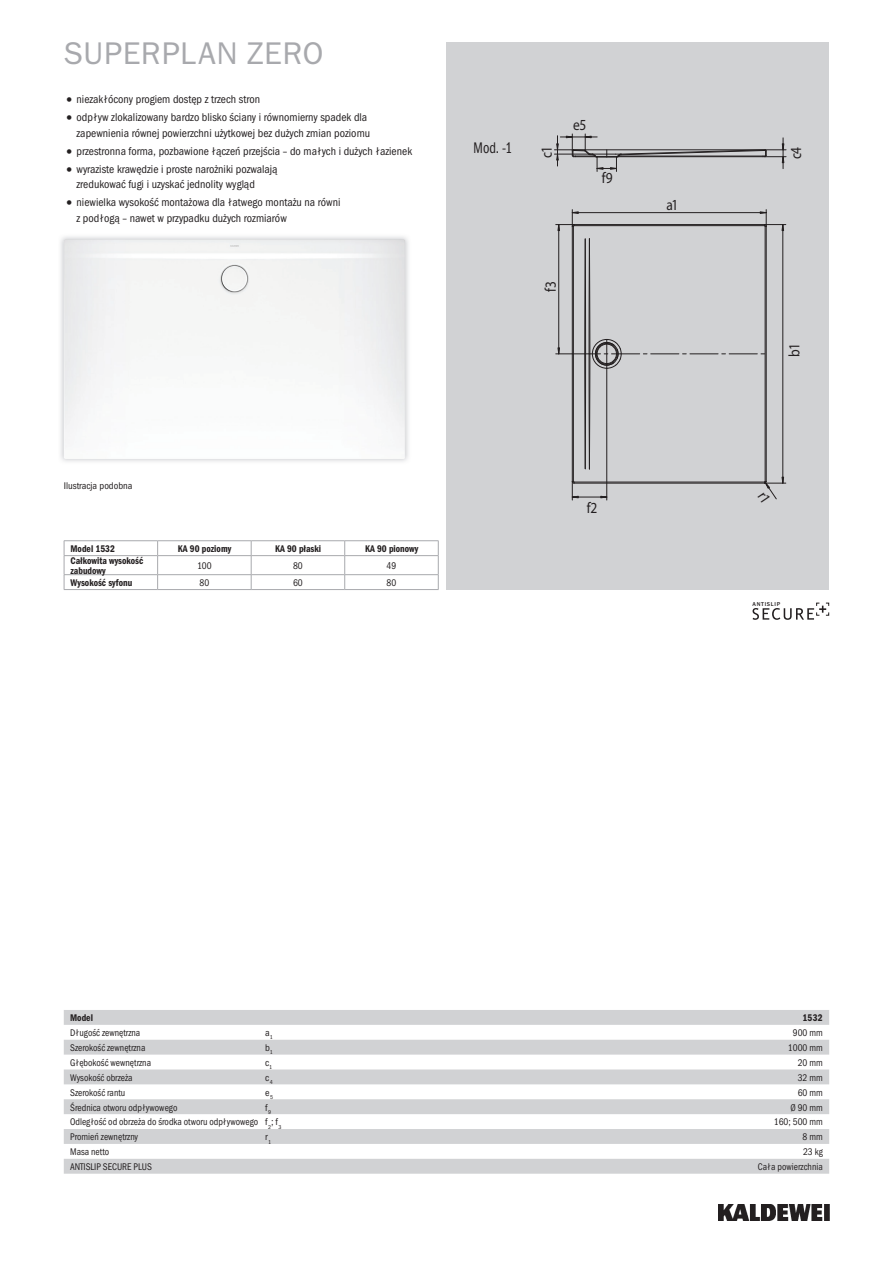
<style>
.page{position:relative;width:893px;height:1263px;background:#fff}
.page>*{position:absolute;margin:0;border:0;box-sizing:border-box;transform-origin:0 0}
.t1{font:31.5px "Franklin Gothic ITC";letter-spacing:.015em;color:#a8a9ad}
.t2{font:15.45px "Myriad Pro";letter-spacing:-.035em;color:#231f20;scale:.87 1}
.t3{font:15.45px "Franklin Gothic Cond ITC";color:#231f20;scale:.87 1}
.t4{font:11.25px/15.8px "Franklin Gothic Cond ITC";color:#231f20}
.t5{font:9.75px "Franklin Gothic Cond ITC";color:#231f20;scale:.95 1}
.t6{font:600 9.75px/10.8px "Franklin Gothic Cond ITC";color:#231f20;scale:.95 1}
.t7{font:9.75px "Franklin Gothic Cond ITC";color:#231f20}
.t8{font:500 5.7px "Franklin Gothic LT Com";letter-spacing:.12em;color:#231f20}
.s1{font-size:15.75px}
</style>
<div class="page">
<img style="left:719px;top:1204px;width:110px;height:16px">
<div style="left:446px;top:43px;width:383px;height:547px;background:#d1d2d4"></div>
<img style="left:60px;top:236px;width:349px;height:226px">
<img style="left:64px;top:239px;width:341px;height:220px">
<svg style="left:64px;top:1010px;width:765px;height:164px;fill:#d1d2d4"></svg>
<hr style="left:64px;top:540px;width:94px;height:1px;background:#a8a9ad">
<hr style="left:158px;top:540px;width:93px;height:1px;background:#a8a9ad">
<hr style="left:251px;top:540px;width:94px;height:1px;background:#a8a9ad">
<hr style="left:345px;top:540px;width:94px;height:1px;background:#a8a9ad">
<hr style="left:64px;top:555px;width:94px;height:1px;background:#a8a9ad">
<hr style="left:158px;top:555px;width:93px;height:1px;background:#a8a9ad">
<hr style="left:251px;top:555px;width:94px;height:1px;background:#a8a9ad">
<hr style="left:345px;top:555px;width:94px;height:1px;background:#a8a9ad">
<hr style="left:64px;top:574px;width:94px;height:1px;background:#a8a9ad">
<svg style="left:64px;top:541px;width:1px;height:48px"></svg>
<hr style="left:64px;top:589px;width:94px;height:1px;background:#a8a9ad">
<hr style="left:158px;top:574px;width:93px;height:1px;background:#a8a9ad">
<svg style="left:157px;top:541px;width:1px;height:48px"></svg>
<hr style="left:158px;top:589px;width:93px;height:1px;background:#a8a9ad">
<hr style="left:251px;top:574px;width:94px;height:1px;background:#a8a9ad">
<svg style="left:251px;top:541px;width:1px;height:48px"></svg>
<hr style="left:251px;top:589px;width:94px;height:1px;background:#a8a9ad">
<hr style="left:345px;top:574px;width:94px;height:1px;background:#a8a9ad">
<svg style="left:344px;top:541px;width:1px;height:48px"></svg>
<svg style="left:438px;top:541px;width:1px;height:48px"></svg>
<hr style="left:345px;top:589px;width:94px;height:1px;background:#a8a9ad">
<svg style="left:554px;top:133px;width:275px;height:487px"></svg>
<h1 class="t1" style="left:64px;top:34px;width:261px">SUPERPLAN ZERO</h1>
<p class="t4" style="left:64px;top:92px;width:198px"><span class="s1">•</span> niezakłócony progiem dostęp z trzech stron</p>
<p class="t4" style="left:64px;top:110px;width:308px;text-align:right"><span class="s1">•</span> odpływ zlokalizowany bardzo blisko ściany i równomierny spadek dla zapewnienia równej powierzchni użytkowej bez dużych zmian poziomu</p>
<p class="t4" style="left:64px;top:143px;width:350px"><span class="s1">•</span> przestronna forma, pozbawione łączeń przejścia – do małych i dużych łazienek</p>
<p class="t4" style="left:77px;top:161px;width:202px;text-indent:-13px"><span class="s1">•</span> wyraziste krawędzie i proste narożniki pozwalają zredukować fugi i uzyskać jednolity wygląd</p>
<p class="t4" style="left:77px;top:195px;width:265px;text-indent:-13px"><span class="s1">•</span> niewielka wysokość montażowa dla łatwego montażu na równi z podłogą – nawet w przypadku dużych rozmiarów</p>
<h2 class="t3" style="left:474px;top:139px;width:46px">Mod. -1</h2>
<h2 class="t2" style="left:537px;top:158px;width:15px;rotate:-90deg">c1</h2>
<h2 class="t2" style="left:573px;top:115px;width:17px">e5</h2>
<h2 class="t2" style="left:602px;top:168px;width:14px">f9</h2>
<h2 class="t2" style="left:541px;top:292px;width:14px;rotate:-90deg">f3</h2>
<h2 class="t2" style="left:666px;top:195px;width:15px">a1</h2>
<p class="t7" style="left:64px;top:480px;width:70px">Ilustracja podobna</p>
<p class="t6" style="left:70px;top:543px;width:48px">Model 1532</p>
<p class="t6" style="left:178px;top:543px;width:58px">KA 90 poziomy</p>
<p class="t6" style="left:275px;top:543px;width:50px">KA 90 płaski</p>
<p class="t6" style="left:365px;top:543px;width:58px">KA 90 pionowy</p>
<p class="t6" style="left:70px;top:555px;width:78px">Całkowita wysokość zabudowy</p>
<p class="t5" style="left:197px;top:560px;width:17px">100</p>
<p class="t5" style="left:293px;top:560px;width:12px">80</p>
<p class="t5" style="left:387px;top:560px;width:12px">49</p>
<p class="t6" style="left:70px;top:577px;width:67px">Wysokość syfonu</p>
<p class="t5" style="left:200px;top:577px;width:12px">80</p>
<p class="t5" style="left:293px;top:577px;width:12px">60</p>
<p class="t5" style="left:387px;top:577px;width:12px">80</p>
<h2 class="t2" style="left:587px;top:498px;width:14px">f2</h2>
<h2 class="t2" style="left:787px;top:159px;width:16px;rotate:-90deg">c4</h2>
<h2 class="t2" style="left:785px;top:357px;width:17px;rotate:-90deg">b1</h2>
<p class="t8" style="left:753px;top:601px;width:29px">ANTISLIP</p>
<p class="t6" style="left:70px;top:1012px;width:26px">Model</p>
<p class="t6" style="left:803px;top:1012px;width:23px">1532</p>
<p class="t5" style="left:70px;top:1027px;width:75px">Długość zewnętrzna</p>
<p class="t7" style="left:265px;top:1027px;width:9px">a<sub>1</sub></p>
<p class="t5" style="left:793px;top:1027px;width:33px">900 mm</p>
<p class="t5" style="left:70px;top:1042px;width:81px">Szerokość zewnętrzna</p>
<p class="t7" style="left:265px;top:1042px;width:9px">b<sub>1</sub></p>
<p class="t5" style="left:788px;top:1042px;width:38px">1000 mm</p>
<p class="t5" style="left:70px;top:1057px;width:87px">Głębokość wewnętrzna</p>
<p class="t7" style="left:265px;top:1057px;width:8px">c<sub>1</sub></p>
<p class="t5" style="left:798px;top:1057px;width:28px">20 mm</p>
<p class="t5" style="left:70px;top:1072px;width:67px">Wysokość obrzeża</p>
<p class="t7" style="left:265px;top:1072px;width:9px">c<sub>4</sub></p>
<p class="t5" style="left:798px;top:1072px;width:28px">32 mm</p>
<p class="t5" style="left:70px;top:1087px;width:60px">Szerokość rantu</p>
<p class="t7" style="left:265px;top:1087px;width:9px">e<sub>5</sub></p>
<p class="t5" style="left:798px;top:1087px;width:28px">60 mm</p>
<p class="t5" style="left:70px;top:1101px;width:114px">Średnica otworu odpływowego</p>
<p class="t7" style="left:265px;top:1101px;width:7px">f<sub>9</sub></p>
<p class="t5" style="left:790px;top:1101px;width:36px">Ø 90 mm</p>
<p class="t5" style="left:70px;top:1116px;width:224px">Odległość od obrzeża do środka otworu odpływowego f<sub>2</sub>; f<sub>3</sub></p>
<p class="t5" style="left:774px;top:1116px;width:53px">160; 500 mm</p>
<p class="t5" style="left:70px;top:1131px;width:73px">Promień zewnętrzny</p>
<p class="t7" style="left:265px;top:1131px;width:7px">r<sub>1</sub></p>
<p class="t5" style="left:803px;top:1131px;width:23px">8 mm</p>
<p class="t5" style="left:70px;top:1146px;width:43px">Masa netto</p>
<p class="t5" style="left:803px;top:1146px;width:22px">23 kg</p>
<p class="t5" style="left:70px;top:1161px;width:88px">ANTISLIP SECURE PLUS</p>
<p class="t5" style="left:758px;top:1161px;width:70px">Cała powierzchnia</p>
</div>
